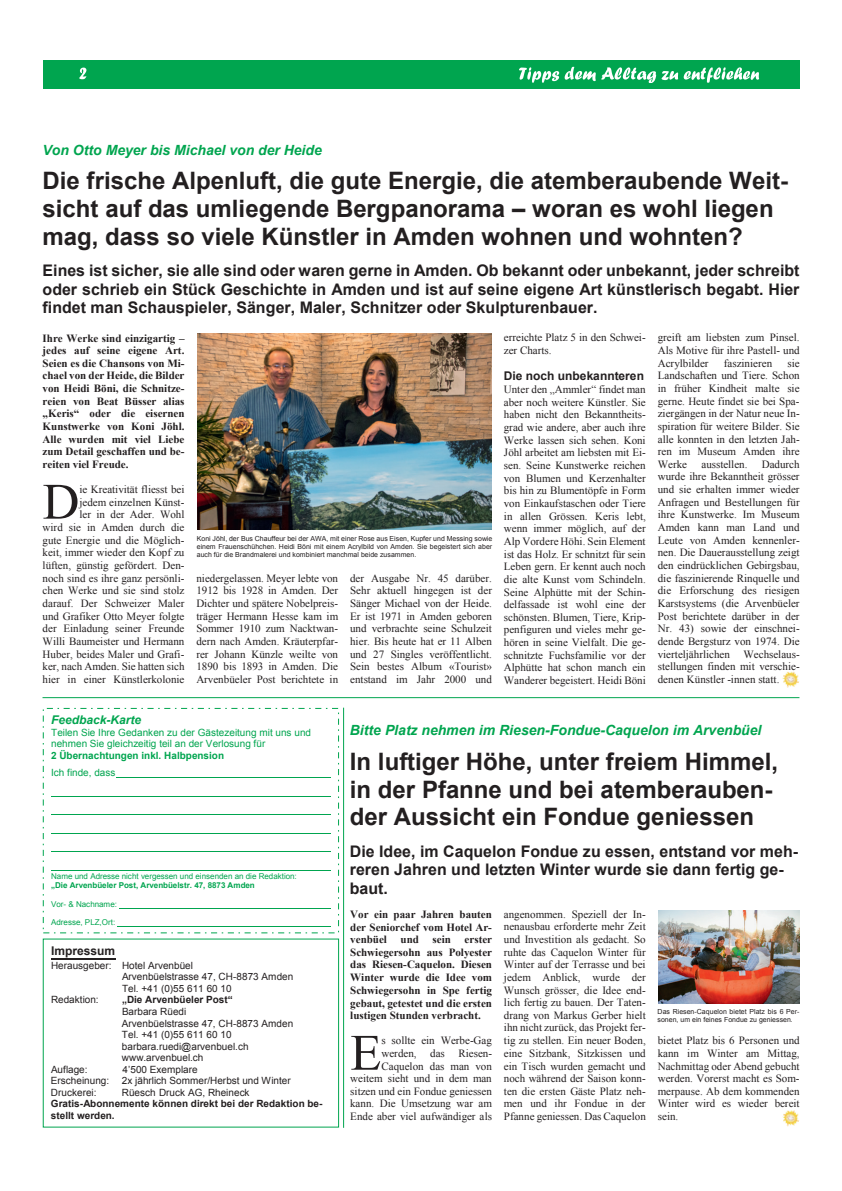
<style>
.page{position:relative;width:842px;height:1191px;background:#fff}
.page>*{position:absolute;margin:0;border:0;box-sizing:border-box;transform-origin:0 0}
.t1{font:51px "Times";color:#231f20}
.t2{font:700 24px/27.6px "Arial";color:#231f20}
.t3{font:700 16px/18.4px "Arial";color:#231f20;text-align:justify}
.t4{font:italic 700 14px "Arial";letter-spacing:-.005em;color:#00a54f}
.t5{font:700 12px "Arial";color:#231f20}
.t6{font:italic 700 12px "Arial";color:#00a54f}
.t7{font:11px/12.6px "Times";color:#231f20;text-align:justify}
.t8{font:700 11px/12.6px "Times";color:#231f20;text-align:justify}
.t9{font:10px/11.5px "Arial";color:#231f20}
.t10{font:10px/11.5px "Arial";color:#00a54f}
.t11{font:700 10px/11.9px "Arial";color:#231f20}
.t12{font:700 10px "Arial";color:#00a54f}
.t13{font:8px "Arial";letter-spacing:-.005em;color:#00a54f}
.t14{font:700 8px "Arial";letter-spacing:-.005em;color:#00a54f}
.t15{font:7px/8px "Arial";color:#231f20;text-align:justify}
</style>
<div class="page">
<img style="left:197px;top:333px;width:295px;height:196px">
<img style="left:658px;top:910px;width:141px;height:93px">
<div style="left:43px;top:60px;width:757px;height:29px;background:#00a54f"></div>
<svg style="left:79px;top:68px;width:7px;height:11px"></svg>
<svg style="left:519px;top:67px;width:40px;height:15px"></svg>
<svg style="left:565px;top:67px;width:113px;height:15px"></svg>
<svg style="left:684px;top:67px;width:75px;height:15px"></svg>
<hr style="left:116px;top:777px;width:214px;height:1px;background:#00a54f">
<hr style="left:51px;top:795px;width:279px;height:1px;background:#00a54f">
<hr style="left:51px;top:814px;width:279px;height:1px;background:#00a54f">
<hr style="left:51px;top:833px;width:279px;height:1px;background:#00a54f">
<hr style="left:51px;top:851px;width:279px;height:1px;background:#00a54f">
<hr style="left:51px;top:869px;width:279px;height:1px;background:#00a54f">
<hr style="left:119px;top:907px;width:211px;height:1px;background:#00a54f">
<hr style="left:117px;top:926px;width:213px;height:1px;background:#00a54f">
<hr style="left:51px;top:958px;width:64px;height:1px;background:#231f20">
<img style="left:782px;top:671px;width:17px;height:17px">
<img style="left:782px;top:1110px;width:17px;height:17px">
<hr style="left:43px;top:697px;width:756px;height:1px;background:#00a54f">
<hr style="left:343px;top:707px;width:1px;height:420px;background:#00a54f">
<p class="t4" style="left:43px;top:140px;width:281px">Von Otto Meyer bis Michael von der Heide</p>
<h2 class="t2" style="left:43px;top:168px;width:747px">Die frische Alpenluft, die gute Energie, die atemberaubende Weit&shy;sicht auf das umliegende Bergpanorama – woran es wohl liegen mag, dass so viele Künstler in Amden wohnen und wohnten?</h2>
<p class="t3" style="left:43px;top:262px;width:758px">Eines ist sicher, sie alle sind oder waren gerne in Amden. Ob bekannt oder unbekannt, jeder schreibt oder schrieb ein Stück Geschichte in Amden und ist auf seine eigene Art künstlerisch begabt. Hier findet man Schauspieler, Sänger, Maler, Schnitzer oder Skulpturenbauer.</p>
<p class="t8" style="left:43px;top:331px;width:143px">Ihre Werke sind einzigartig – jedes auf seine eigene Art.<br>Seien es die Chansons von Mi&shy;chael von der Heide, die Bilder von Heidi Böni, die Schnitze&shy;reien von Beat Büsser alias „Keris“ oder die eisernen Kunstwerke von Koni Jöhl.<br>Alle wurden mit viel Liebe zum Detail geschaffen und be&shy;reiten viel Freude.</p>
<p class="t7" style="left:43px;top:483px;width:143px;text-align:right">ie Kreativität fliesst bei<br>jedem einzelnen Künst-<br>ler in der Ader. Wohl<br>wird sie in Amden durch die gute Energie und die Möglich&shy;keit, immer wieder den Kopf zu lüften, günstig gefördert. Den&shy;noch sind es ihre ganz persönli&shy;chen Werke und sie sind stolz darauf. Der Schweizer Maler und Grafiker Otto Meyer folgte der Einladung seiner Freunde<br>Willi Baumeister und Hermann<br>Huber, beides Maler und Grafi&shy;ker, nach Amden. Sie hatten sich hier in einer Künstlerkolonie</p>
<p class="t7" style="left:504px;top:331px;width:143px">erreichte Platz 5 in den Schwei&shy;zer Charts.</p>
<p class="t5" style="left:504px;top:368px;width:142px">Die noch unbekannteren</p>
<p class="t7" style="left:504px;top:383px;width:144px">Unter den „Ammler“ findet man aber noch weitere Künstler. Sie haben nicht den Bekanntheits&shy;grad wie andere, aber auch ihre Werke lassen sich sehen. Koni Jöhl arbeitet am liebsten mit Ei&shy;sen. Seine Kunstwerke reichen von Blumen und Kerzenhalter bis hin zu Blumentöpfe in Form von Einkaufstaschen oder Tiere in allen Grössen. Keris lebt, wenn immer möglich, auf der Alp Vordere Höhi. Sein Element ist das Holz. Er schnitzt für sein Leben gern. Er kennt auch noch die alte Kunst vom Schindeln.<br>Seine Alphütte mit der Schin&shy;delfassade ist wohl eine der schönsten. Blumen, Tiere, Krip&shy;penfiguren und vieles mehr ge&shy;hören in seine Vielfalt. Die ge&shy;schnitzte Fuchsfamilie vor der Alphütte hat schon manch ein Wanderer begeistert. Heidi Böni</p>
<p class="t4" style="left:350px;top:721px;width:413px">Bitte Platz nehmen im Riesen-Fondue-Caquelon im Arvenbüel</p>
<h2 class="t2" style="left:350px;top:748px;width:430px">In luftiger Höhe, unter freiem Himmel, in der Pfanne und bei atemberauben&shy;der Aussicht ein Fondue geniessen</h2>
<h3 class="t3" style="left:350px;top:842px;width:450px;text-align:left">Die Idee, im Caquelon Fondue zu essen, entstand vor meh&shy;reren Jahren und letzten Winter wurde sie dann fertig ge&shy;baut.</h3>
<p class="t8" style="left:350px;top:907px;width:143px">Vor ein paar Jahren bauten der Seniorchef vom Hotel Ar&shy;venbüel und sein erster Schwiegersohn aus Polyester das Riesen-Caquelon. Diesen Winter wurde die Idee vom Schwiegersohn in Spe fertig gebaut, getestet und die ersten lustigen Stunden verbracht.</p>
<p class="t7" style="left:350px;top:1034px;width:143px;text-align:right">s sollte ein Werbe-Gag werden, das Riesen-<br>Caquelon das man von weitem sieht und in dem man sitzen und ein Fondue geniessen kann. Die Umsetzung war am<br>Ende aber viel aufwändiger als</p>
<p class="t7" style="left:658px;top:331px;width:143px">greift am liebsten zum Pinsel.<br>Als Motive für ihre Pastell- und Acrylbilder</p>
<p class="t7" style="left:658px;top:356px;width:143px;text-indent:130px">sie Landschaften und Tiere. Schon in früher Kindheit malte sie gerne. Heute findet sie bei Spa&shy;ziergängen in der Natur neue In&shy;spiration für weitere Bilder. Sie alle konnten in den letzten Jah&shy;ren im Museum Amden ihre Werke</p>
<p class="t7" style="left:724px;top:356px;width:50px">faszinieren</p>
<p class="t7" style="left:658px;top:458px;width:144px;text-indent:104px">Dadurch wurde ihre Bekanntheit grösser und sie erhalten immer wieder Anfragen und Bestellungen für ihre Kunstwerke. Im Museum Amden kann man Land und Leute von Amden kennenler&shy;nen. Die Dauerausstellung zeigt den eindrücklichen Gebirgsbau, die faszinierende Rinquelle und die Erforschung des riesigen Karstsystems (die Arvenbüeler Post berichtete darüber in der Nr. 43) sowie der einschnei&shy;dende Bergsturz von 1974. Die vierteljährlichen Wechselaus&shy;stellungen finden mit verschie&shy;denen Künstler -innen statt.</p>
<p class="t7" style="left:701px;top:458px;width:48px">ausstellen.</p>
<h1 class="t1" style="left:43px;top:467px;width:38px">D</h1>
<p class="t15" style="left:197px;top:534px;width:297px">Koni Jöhl, der Bus Chauffeur bei der AWA, mit einer Rose aus Eisen, Kupfer und Messing sowie einem Frauenschühchen. Heidi Böni mit einem Acrylbild von Amden. Sie begeistert sich aber auch für die Brandmalerei und kombiniert manchmal beide zusammen.</p>
<p class="t7" style="left:196px;top:571px;width:143px">niedergelassen. Meyer lebte von 1912 bis 1928 in Amden. Der Dichter und spätere Nobelpreis&shy;träger Hermann Hesse kam im Sommer 1910 zum Nacktwan&shy;dern nach Amden. Kräuterpfar&shy;rer Johann Künzle weilte von 1890 bis 1893 in Amden. Die Arvenbüeler Post berichtete in</p>
<p class="t7" style="left:350px;top:571px;width:143px">der Ausgabe Nr. 45 darüber.<br>Sehr aktuell hingegen ist der Sänger Michael von der Heide.<br>Er ist 1971 in Amden geboren und verbrachte seine Schulzeit hier. Bis heute hat er 11 Alben und 27 Singles veröffentlicht.<br>Sein bestes Album «Tourist» entstand im Jahr 2000 und</p>
<p class="t6" style="left:51px;top:711px;width:92px">Feedback-Karte</p>
<p class="t10" style="left:51px;top:726px;width:261px">Teilen Sie Ihre Gedanken zu der Gästezeitung mit uns und nehmen Sie gleichzeitig teil an der Verlosung für</p>
<p class="t12" style="left:51px;top:748px;width:175px">2 Übernachtungen inkl. Halbpension</p>
<p class="t10" style="left:51px;top:767px;width:66px">Ich finde, dass</p>
<p class="t13" style="left:51px;top:871px;width:247px">Name und Adresse nicht vergessen und einsenden an die Redaktion:</p>
<p class="t14" style="left:51px;top:880px;width:205px">„Die Arvenbüeler Post, Arvenbüelstr. 47, 8873 Amden</p>
<p class="t13" style="left:51px;top:899px;width:67px">Vor- &amp; Nachname:</p>
<p class="t13" style="left:51px;top:917px;width:66px">Adresse, PLZ,Ort:</p>
<p class="t5" style="left:51px;top:943px;width:66px">Impressum</p>
<p class="t9" style="left:51px;top:959px;width:143px">Herausgeber: Hotel Arvenbüel</p>
<p class="t9" style="left:122px;top:971px;width:173px">Arvenbüelstrasse 47, CH-8873 Amden</p>
<p class="t9" style="left:122px;top:982px;width:111px">Tel. +41 (0)55 611 60 10</p>
<p class="t9" style="left:51px;top:994px;width:49px">Redaktion:</p>
<p class="t11" style="left:122px;top:994px;width:112px">„Die Arvenbüeler Post“</p>
<p class="t9" style="left:122px;top:1005px;width:173px">Barbara Rüedi<br>Arvenbüelstrasse 47, CH-8873 Amden<br>Tel. +41 (0)55 611 60 10 barbara.ruedi@arvenbuel.ch www.arvenbuel.ch</p>
<p class="t9" style="left:51px;top:1063px;width:38px">Auflage:</p>
<p class="t9" style="left:122px;top:1063px;width:77px">4’500 Exemplare</p>
<p class="t9" style="left:51px;top:1075px;width:60px">Erscheinung:</p>
<p class="t9" style="left:122px;top:1075px;width:170px">2x jährlich Sommer/Herbst und Winter</p>
<p class="t9" style="left:51px;top:1086px;width:47px">Druckerei:</p>
<p class="t9" style="left:122px;top:1086px;width:129px">Rüesch Druck AG, Rheineck</p>
<p class="t11" style="left:51px;top:1098px;width:273px">Gratis-Abonnemente können direkt bei der Redaktion be&shy;stellt werden.</p>
<p class="t7" style="left:504px;top:907px;width:143px">angenommen. Speziell der In&shy;nenausbau erforderte mehr Zeit und Investition als gedacht. So ruhte das Caquelon Winter für Winter auf der Terrasse und bei jedem Anblick, wurde der Wunsch grösser, die Idee end&shy;lich fertig zu bauen. Der Taten&shy;drang von Markus Gerber hielt ihn nicht zurück, das Projekt fer&shy;tig zu stellen. Ein neuer Boden, eine Sitzbank, Sitzkissen und ein Tisch wurden gemacht und noch während der Saison konn&shy;ten die ersten Gäste Platz neh&shy;men und ihr Fondue in der Pfanne geniessen. Das Caquelon</p>
<p class="t15" style="left:658px;top:1007px;width:143px">Das Riesen-Caquelon bietet Platz bis 6 Per&shy;sonen, um ein feines Fondue zu geniessen.</p>
<h1 class="t1" style="left:350px;top:1018px;width:33px">E</h1>
<p class="t7" style="left:658px;top:1034px;width:143px">bietet Platz bis 6 Personen und kann im Winter am Mittag, Nachmittag oder Abend gebucht werden. Vorerst macht es Som&shy;merpause. Ab dem kommenden Winter wird es wieder bereit sein.</p>
</div>
